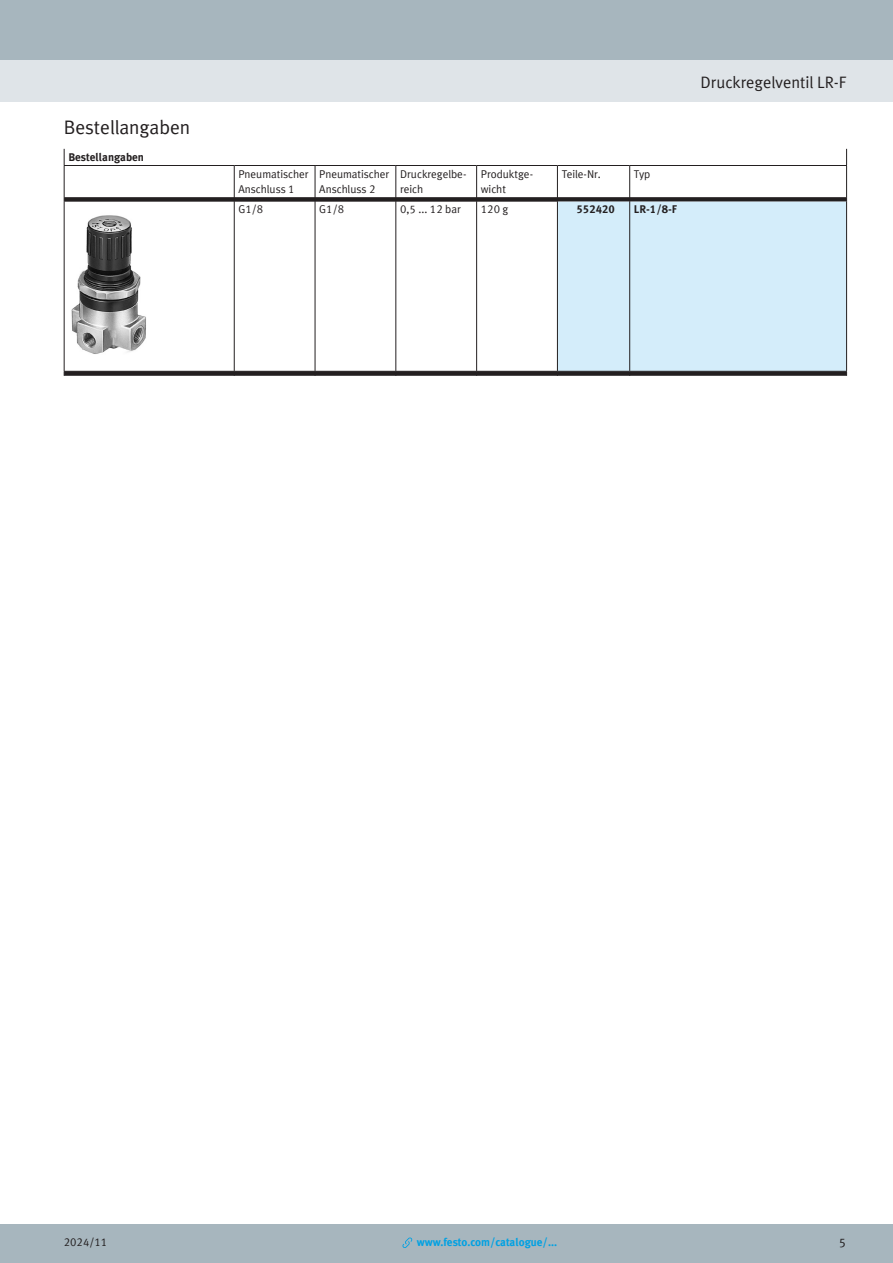
<style>
.page{position:relative;width:893px;height:1263px;background:#fff}
.page>*{position:absolute;margin:0;border:0;box-sizing:border-box;transform-origin:0 0}
.t1{font:19.5px "Festo";color:#231f20}
.t2{font:16.5px "Festo";color:#231f20}
.t3{font:12.75px "Festo";color:#231f20}
.FES_tab_head_2{font:11.25px/15px "Festo";color:#231f20}
.t4{font:700 11.25px "Festo";color:#00a1e3}
.FES_tab_regular{font:11.25px "Festo";color:#231f20}
.FES_tab_head_1{font:700 11.25px "Festo";color:#231f20}
.FES_type_code{font:700 11.25px "Festo";color:#231f20}
.FES_type_code_in{font:700 11.25px "Festo";color:#231f20}
</style>
<div class="page">
<div style="left:0;top:1225px;width:893px;height:38px;background:#a7b6be"></div>
<div style="left:0;top:60px;width:893px;height:42px;background:#dfe4e8"></div>
<div style="left:0;top:0;width:893px;height:60px;background:#a7b6be"></div>
<svg style="left:402px;top:1237px;width:10px;height:11px"></svg>
<div style="left:64px;top:197px;width:170px;height:5px;background:#231f20"></div>
<div style="left:234px;top:197px;width:81px;height:5px;background:#231f20"></div>
<div style="left:315px;top:197px;width:81px;height:5px;background:#231f20"></div>
<div style="left:396px;top:197px;width:81px;height:5px;background:#231f20"></div>
<div style="left:477px;top:197px;width:80px;height:5px;background:#231f20"></div>
<div style="left:557px;top:197px;width:73px;height:5px;background:#231f20"></div>
<div style="left:630px;top:197px;width:217px;height:5px;background:#231f20"></div>
<div style="left:64px;top:371px;width:170px;height:5px;background:#231f20"></div>
<div style="left:234px;top:371px;width:81px;height:5px;background:#231f20"></div>
<div style="left:315px;top:371px;width:81px;height:5px;background:#231f20"></div>
<div style="left:396px;top:371px;width:81px;height:5px;background:#231f20"></div>
<div style="left:477px;top:371px;width:80px;height:5px;background:#231f20"></div>
<div style="left:557px;top:371px;width:73px;height:5px;background:#231f20"></div>
<div style="left:630px;top:371px;width:217px;height:5px;background:#231f20"></div>
<div style="left:558px;top:202px;width:288px;height:169px;background:#d4edfa"></div>
<svg style="left:64px;top:149px;width:1px;height:16px"></svg>
<svg style="left:846px;top:149px;width:1px;height:16px"></svg>
<hr style="left:64px;top:165px;width:170px;height:1px;background:#231f20">
<hr style="left:64px;top:166px;width:1px;height:31px;background:#231f20">
<hr style="left:234px;top:165px;width:81px;height:1px;background:#231f20">
<hr style="left:234px;top:166px;width:1px;height:31px;background:#231f20">
<hr style="left:315px;top:165px;width:81px;height:1px;background:#231f20">
<hr style="left:315px;top:166px;width:1px;height:31px;background:#231f20">
<hr style="left:396px;top:165px;width:81px;height:1px;background:#231f20">
<hr style="left:395px;top:166px;width:1px;height:31px;background:#231f20">
<hr style="left:477px;top:165px;width:80px;height:1px;background:#231f20">
<hr style="left:476px;top:166px;width:1px;height:31px;background:#231f20">
<hr style="left:557px;top:165px;width:73px;height:1px;background:#231f20">
<hr style="left:557px;top:166px;width:1px;height:31px;background:#231f20">
<hr style="left:630px;top:165px;width:217px;height:1px;background:#231f20">
<hr style="left:629px;top:166px;width:1px;height:31px;background:#231f20">
<hr style="left:846px;top:166px;width:1px;height:31px;background:#231f20">
<hr style="left:64px;top:202px;width:1px;height:169px;background:#231f20">
<hr style="left:234px;top:202px;width:1px;height:169px;background:#231f20">
<hr style="left:315px;top:202px;width:1px;height:169px;background:#231f20">
<hr style="left:395px;top:202px;width:1px;height:169px;background:#231f20">
<hr style="left:476px;top:202px;width:1px;height:169px;background:#231f20">
<hr style="left:557px;top:202px;width:1px;height:169px;background:#231f20">
<hr style="left:629px;top:202px;width:1px;height:169px;background:#231f20">
<hr style="left:846px;top:202px;width:1px;height:169px;background:#231f20">
<img style="left:71px;top:215px;width:75px;height:139px">
<h1 class="t1" style="left:64px;top:112px;width:128px">Bestellangaben</h1>
<p class="FES_tab_head_1" style="left:68px;top:149px;width:77px">Bestellangaben</p>
<h2 class="t2" style="left:700px;top:70px;width:147px">Druckregelventil LR-F</h2>
<p class="FES_tab_head_2" style="left:238px;top:166px;width:72px">Pneumatischer<br>Anschluss 1</p>
<p class="FES_tab_head_2" style="left:319px;top:166px;width:72px">Pneumatischer<br>Anschluss 2</p>
<p class="FES_tab_head_2" style="left:400px;top:166px;width:68px">Druckregelbe&shy;reich</p>
<p class="FES_tab_head_2" style="left:481px;top:166px;width:54px">Produktge&shy;wicht</p>
<p class="FES_tab_head_2" style="left:562px;top:166px;width:41px">Teile-Nr.</p>
<p class="FES_tab_head_2" style="left:634px;top:166px;width:18px">Typ</p>
<p class="FES_tab_regular" style="left:238px;top:201px;width:26px">G1/8</p>
<p class="FES_tab_regular" style="left:319px;top:201px;width:26px">G1/8</p>
<p class="FES_tab_regular" style="left:400px;top:201px;width:62px">0,5 ... 12 bar</p>
<p class="FES_tab_regular" style="left:481px;top:201px;width:29px">120 g</p>
<p class="FES_type_code_in" style="left:577px;top:201px;width:40px">552420</p>
<p class="FES_type_code" style="left:634px;top:201px;width:45px">LR-1/8-F</p>
<p class="FES_tab_head_2" style="left:64px;top:1234px;width:45px">2024/11</p>
<p class="t4" style="left:417px;top:1233px;width:142px">www.festo.com/catalogue/...</p>
<p class="t3" style="left:839px;top:1233px;width:9px">5</p>
</div>
